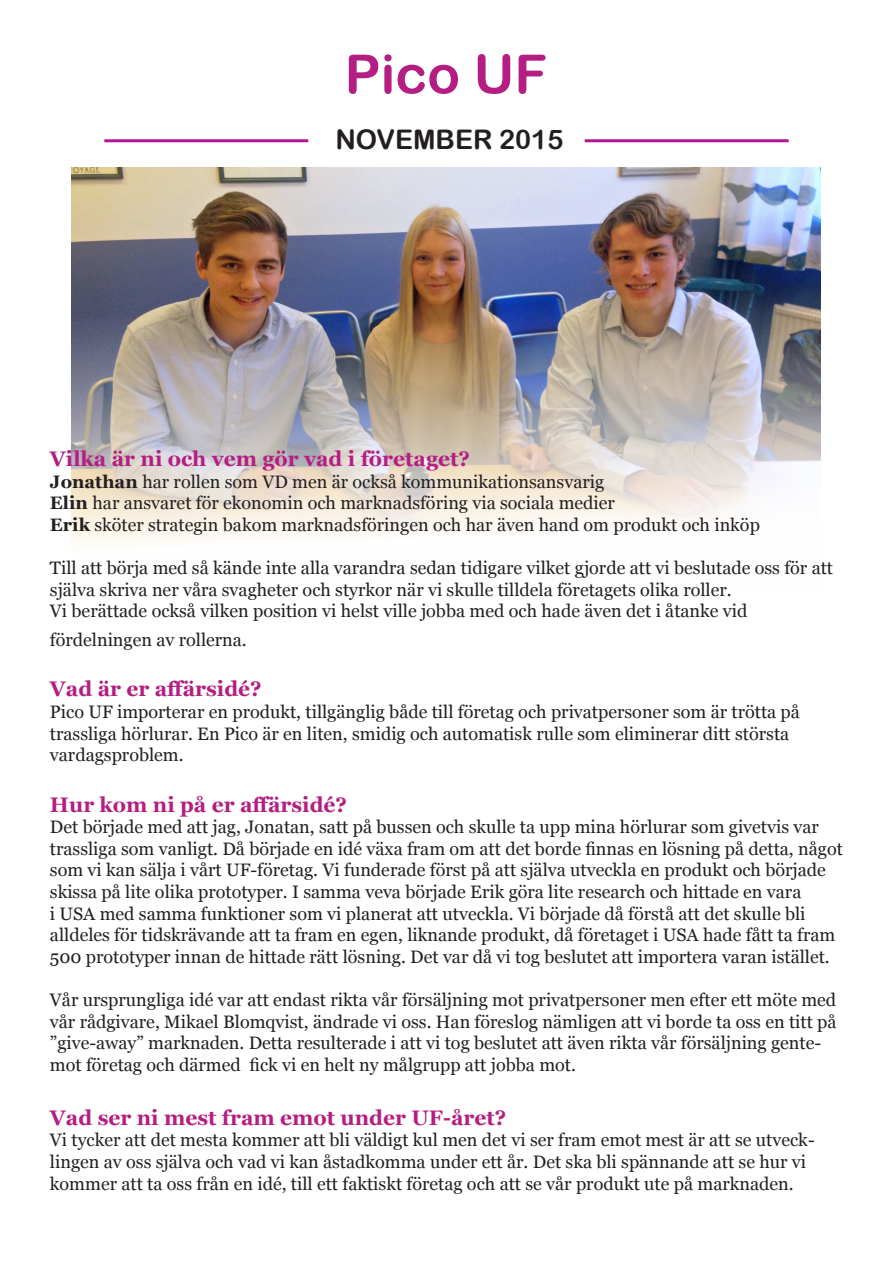
<style>
.page{position:relative;width:893px;height:1263px;background:#fff}
.page>*{position:absolute;margin:0;border:0;box-sizing:border-box;transform-origin:0 0}
.t1{font:54px "Arial Rounded MT Bold";color:#b41e82}
.t2{font:27px "Arial Rounded MT Bold";color:#231f20}
.t3{font:700 21px "Georgia";color:#b41e82}
.t4{font:18px/21.6px "Georgia";color:#231f20}
.s1{font-weight:700}
</style>
<div class="page">
<hr style="left:104px;top:139px;width:204px;height:3px;background:#af1696">
<hr style="left:585px;top:139px;width:204px;height:3px;background:#af1696">
<img style="left:71px;top:168px;width:750px;height:375px">
<p class="t1" style="left:345px;top:42px;width:204px">Pico UF</p>
<p class="t2" style="left:335px;top:124px;width:230px">NOVEMBER 2015</p>
<p class="t3" style="left:50px;top:445px;width:422px">Vilka är ni och vem gör vad i företaget?</p>
<p class="t4" style="left:50px;top:471px;width:556px"><span class="s1">Jonathan</span> har rollen som VD men är också kommunikationsansvarig</p>
<p class="t4" style="left:50px;top:492px;width:566px"><span class="s1">Elin</span> har ansvaret för ekonomin och marknadsföring via sociala medier</p>
<p class="t4" style="left:50px;top:514px;width:711px"><span class="s1">Erik</span> sköter strategin bakom marknadsföringen och har även hand om produkt och inköp</p>
<p class="t4" style="left:50px;top:557px;width:785px">Till att börja med så kände inte alla varandra sedan tidigare vilket gjorde att vi beslutade oss för att själva skriva ner våra svagheter och styrkor när vi skulle tilldela företagets olika roller.</p>
<p class="t4" style="left:50px;top:600px;width:699px">Vi berättade också vilken position vi helst ville jobba med och hade även det i åtanke vid</p>
<p class="t4" style="left:50px;top:629px;width:198px">fördelningen av rollerna.</p>
<p class="t3" style="left:50px;top:676px;width:213px">Vad är er affärsidé?</p>
<p class="t4" style="left:50px;top:701px;width:751px">Pico UF importerar en produkt, tillgänglig både till företag och privatpersoner som är trötta på trassliga hörlurar. En Pico är en liten, smidig och automatisk rulle som eliminerar ditt största</p>
<p class="t4" style="left:50px;top:744px;width:135px">vardagsproblem.</p>
<p class="t3" style="left:50px;top:791px;width:299px">Hur kom ni på er affärsidé?</p>
<p class="t4" style="left:50px;top:816px;width:794px">Det började med att jag, Jonatan, satt på bussen och skulle ta upp mina hörlurar som givetvis var trassliga som vanligt. Då började en idé växa fram om att det borde finnas en lösning på detta, något som vi kan sälja i vårt UF-företag. Vi funderade först på att själva utveckla en produkt och började skissa på lite olika prototyper. I samma veva började Erik göra lite research och hittade en vara<br>i USA med samma funktioner som vi planerat att utveckla. Vi började då förstå att det skulle bli alldeles för tidskrävande att ta fram en egen, liknande produkt, då företaget i USA hade fått ta fram 500 prototyper innan de hittade rätt lösning. Det var då vi tog beslutet att importera varan istället.</p>
<p class="t4" style="left:50px;top:989px;width:788px">Vår ursprungliga idé var att endast rikta vår försäljning mot privatpersoner men efter ett möte med vår rådgivare, Mikael Blomqvist, ändrade vi oss. Han föreslog nämligen att vi borde ta oss en titt på ”give-away” marknaden. Detta resulterade i att vi tog beslutet att även rikta vår försäljning gente&shy;mot företag och därmed fick vi en helt ny målgrupp att jobba mot.</p>
<p class="t3" style="left:50px;top:1104px;width:458px">Vad ser ni mest fram emot under UF-året?</p>
<p class="t4" style="left:50px;top:1130px;width:766px">Vi tycker att det mesta kommer att bli väldigt kul men det vi ser fram emot mest är att se utveck&shy;lingen av oss själva och vad vi kan åstadkomma under ett år. Det ska bli spännande att se hur vi kommer att ta oss från en idé, till ett faktiskt företag och att se vår produkt ute på marknaden.</p>
</div>
